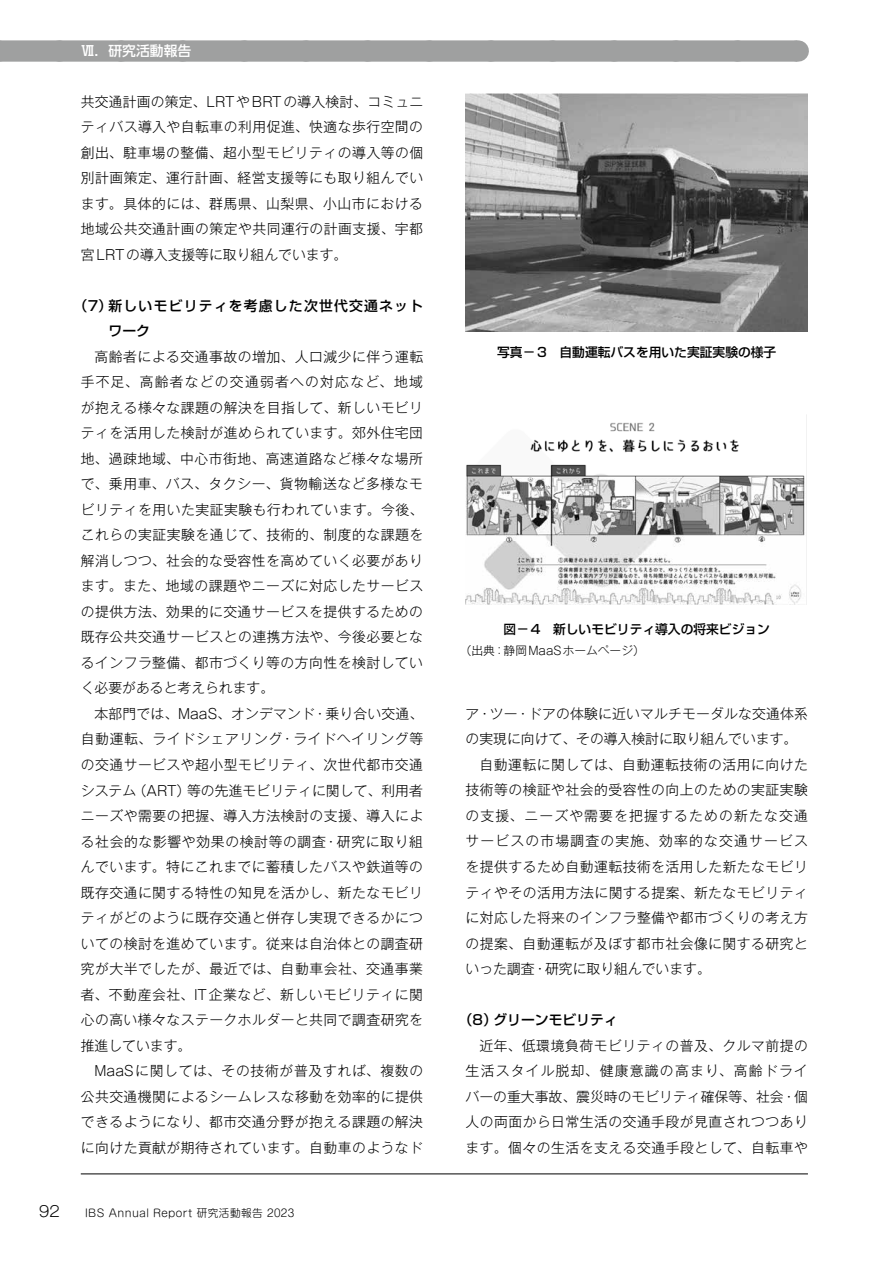
<style>
.page{position:relative;width:893px;height:1263px;background:#fff}
.page>*{position:absolute;margin:0;border:0;box-sizing:border-box;transform-origin:0 0}
.t1{font:300 14.85px "Gothic MB101 Pro";color:#000}
.t2{font:300 13.8px/25.5px "Gothic MB101 Pro";letter-spacing:.035em;color:#000;text-align:justify}
.t3{font:300 13.8px "Gothic MB101 Pro";letter-spacing:.085em;color:#000}
.t4{font:300 13.8px "Gothic MB101 Pro";color:#000}
.t5{font:500 13.8px/25.5px "Shin Go Pro";letter-spacing:.09em;color:#000}
.t6{font:300 13.8px "Gothic MB101 Pro";letter-spacing:.01em;color:#000}
.t7{font:500 13.8px "Shin Go Pro";color:#000}
.t8{font:500 13.8px "UD Shin Go Pro";color:#fff}
.t9{font:500 12.75px "Shin Go Pro";color:#000}
.t10{font:300 11.7px "Gothic MB101 Pro";color:#000}
.t11{font:300 10.65px "Shin M Go Pro";letter-spacing:.04em;color:#000}
</style>
<div class="page">
<hr style="left:81px;top:1174px;width:727px;height:1px;background:#000">
<div style="left:0;top:40px;width:797px;height:22px;background:#9fa0a0"></div>
<svg style="left:59px;top:40px;width:707px;height:22px"></svg>
<svg style="left:797px;top:40px;width:1px;height:22px"></svg>
<img style="left:466px;top:94px;width:342px;height:238px">
<img style="left:466px;top:415px;width:341px;height:190px">
<p class="t8" style="left:81px;top:40px;width:112px">Ⅶ．研究活動報告</p>
<p class="t2" style="left:81px;top:87px;width:344px">共交通計画の策定、LRTやBRTの導入検討、コミュニティバス導入や自転車の利用促進、快適な歩行空間の創出、駐車場の整備、超小型モビリティの導入等の個別計画策定、運行計画、経営支援等にも取り組んでいます。具体的には、群馬県、山梨県、小山市における地域公共交通計画の策定や共同運行の計画支援、宇都宮LRTの導入支援等に取り組んでいます。</p>
<p class="t5" style="left:109px;top:291px;width:316px;text-indent:-35px">（7）新しいモビリティを考慮した次世代交通ネットワーク</p>
<p class="t2" style="left:81px;top:342px;width:344px;text-indent:14px">高齢者による交通事故の増加、人口減少に伴う運転手不足、高齢者などの交通弱者への対応など、地域が抱える様々な課題の解決を目指して、新しいモビリティを活用した検討が進められています。郊外住宅団地、過疎地域、中心市街地、高速道路など様々な場所で、乗用車、バス、タクシー、貨物輸送など多様なモビリティを用いた実証実験も行われています。今後、これらの実証実験を通じて、技術的、制度的な課題を解消しつつ、社会的な受容性を高めていく必要があります。また、地域の課題やニーズに対応したサービスの提供方法、効果的に交通サービスを提供するための既存公共交通サービスとの連携方法や、今後必要となるインフラ整備、都市づくり等の方向性を検討していく必要があると考えられます。</p>
<p class="t2" style="left:81px;top:699px;width:344px;text-indent:14px">本部門では、MaaS、オンデマンド・乗り合い交通、自動運転、ライドシェアリング・ライドヘイリング等の交通サービスや超小型モビリティ、次世代都市交通システム（ART）等の先進モビリティに関して、利用者ニーズや需要の把握、導入方法検討の支援、導入による社会的な影響や効果の検討等の調査・研究に取り組んでいます。特にこれまでに蓄積したバスや鉄道等の既存交通に関する特性の知見を活かし、新たなモビリティがどのように既存交通と併存し実現できるかについての検討を進めています。従来は自治体との調査研究が大半でしたが、最近では、自動車会社、交通事業者、不動産会社、IT企業など、新しいモビリティに関心の高い様々なステークホルダーと共同で調査研究を推進しています。</p>
<p class="t2" style="left:81px;top:1056px;width:344px;text-indent:14px">MaaSに関しては、その技術が普及すれば、複数の公共交通機関によるシームレスな移動を効率的に提供できるようになり、都市交通分野が抱える課題の解決に向けた貢献が期待されています。自動車のようなド</p>
<p class="t1" style="left:39px;top:1198px;width:22px">92</p>
<p class="t11" style="left:85px;top:1204px;width:211px">IBS Annual Report 研究活動報告 2023</p>
<p class="t9" style="left:497px;top:342px;width:281px">写真－3　自動運転バスを用いた実証実験の様子</p>
<p class="t9" style="left:504px;top:618px;width:268px">図－4　新しいモビリティ導入の将来ビジョン</p>
<p class="t10" style="left:460px;top:641px;width:186px">（出典：静岡MaaSホームページ）</p>
<p class="t6" style="left:466px;top:702px;width:344px">ア・ツー・ドアの体験に近いマルチモーダルな交通体系</p>
<p class="t4" style="left:466px;top:728px;width:333px">の実現に向けて、その導入検討に取り組んでいます。</p>
<p class="t2" style="left:479px;top:750px;width:330px">自動運転に関しては、自動運転技術の活用に向けた</p>
<p class="t2" style="left:466px;top:775px;width:344px">技術等の検証や社会的受容性の向上のための実証実験</p>
<p class="t3" style="left:466px;top:804px;width:344px">の支援、ニーズや需要を把握するための新たな交通</p>
<p class="t3" style="left:466px;top:830px;width:344px">サービスの市場調査の実施、効率的な交通サービス</p>
<p class="t2" style="left:466px;top:852px;width:344px">を提供するため自動運転技術を活用した新たなモビリ</p>
<p class="t2" style="left:466px;top:877px;width:344px">ティやその活用方法に関する提案、新たなモビリティ</p>
<p class="t2" style="left:466px;top:903px;width:344px">に対応した将来のインフラ整備や都市づくりの考え方</p>
<p class="t2" style="left:466px;top:928px;width:344px">の提案、自動運転が及ぼす都市社会像に関する研究と</p>
<p class="t4" style="left:466px;top:957px;width:247px">いった調査・研究に取り組んでいます。</p>
<p class="t7" style="left:459px;top:1008px;width:161px">（8）グリーンモビリティ</p>
<p class="t2" style="left:466px;top:1031px;width:344px;text-indent:14px">近年、低環境負荷モビリティの普及、クルマ前提の生活スタイル脱却、健康意識の高まり、高齢ドライバーの重大事故、震災時のモビリティ確保等、社会・個人の両面から日常生活の交通手段が見直されつつあります。個々の生活を支える交通手段として、自転車や</p>
</div>
